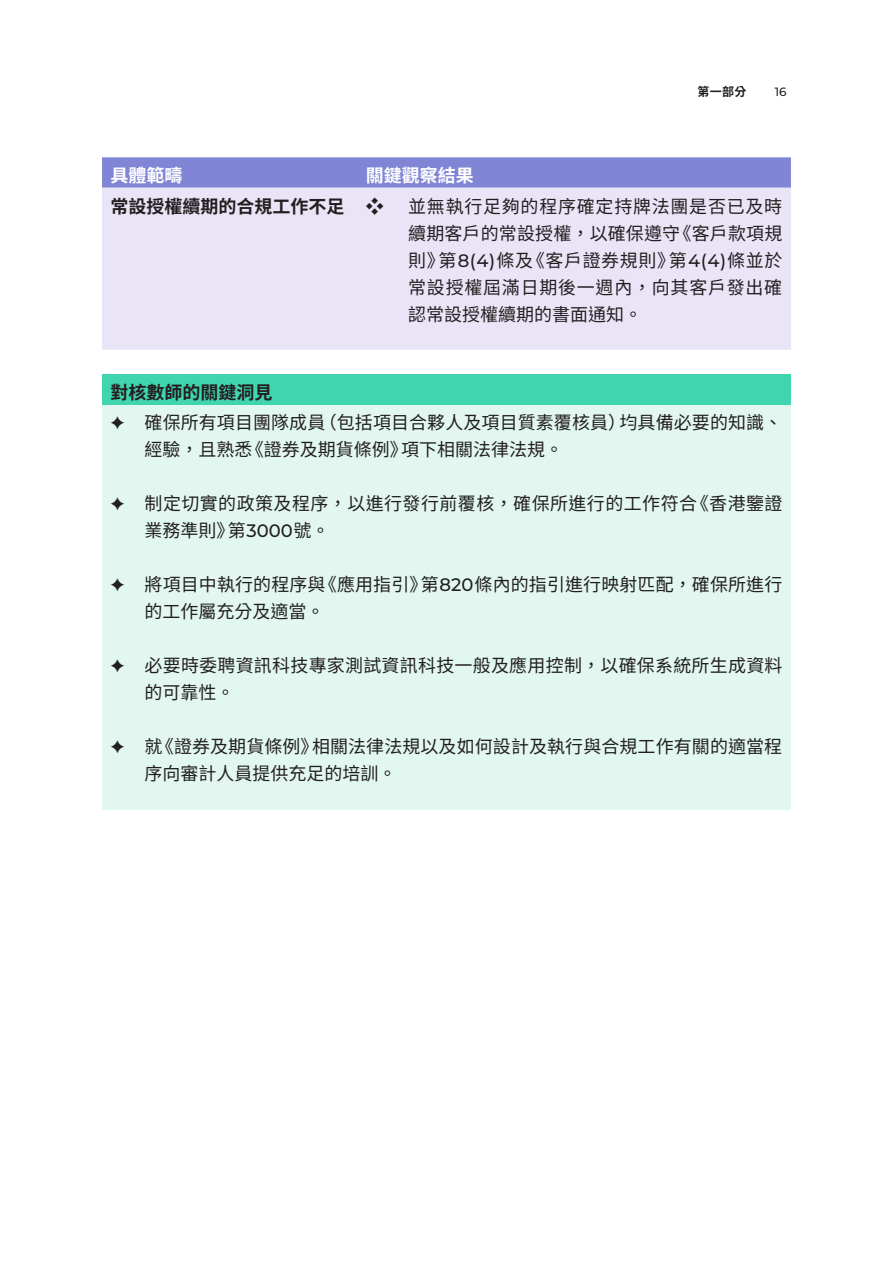
<style>
.page{position:relative;width:893px;height:1263px;background:#fff}
.page>*{position:absolute;margin:0;border:0;box-sizing:border-box;transform-origin:0 0}
.t1{font:18px/27px "Noto Sans CJ Ktc";letter-spacing:.005em;color:#231f20}
.t2{font:18px/27px "Noto Sans CJ Ktc";letter-spacing:.04em;color:#231f20}
.t3{font:18px "Noto Sans CJ Ktc";letter-spacing:.025em;color:#231f20}
.t4{font:700 18px "Noto Sans CJ Ktc";color:#231f20}
.t5{font:500 18px "Montserrat";color:#231f20}
.t6{font:700 18px "Noto Sans CJ Ktc";color:#fff}
.t7{font:700 12px "Noto Sans CJ Ktc";color:#231f20}
.t8{font:500 12px "Montserrat";color:#231f20}
.s1{font-family:"Montserrat";font-weight:500}
.s2{font-family:"Noto Sans CJ Ktc";font-weight:400}
</style>
<div class="page">
<div style="left:102px;top:157px;width:689px;height:31px;background:#8085d6"></div>
<div style="left:102px;top:188px;width:689px;height:162px;background:#e9e5f7"></div>
<div style="left:102px;top:375px;width:689px;height:30px;background:#40d4af"></div>
<div style="left:102px;top:405px;width:689px;height:404px;background:#e1f7ef"></div>
<p class="t7" style="left:697px;top:85px;width:51px">第一部分</p>
<p class="t8" style="left:775px;top:84px;width:13px">16</p>
<p class="t6" style="left:111px;top:165px;width:73px">具體範疇</p>
<p class="t4" style="left:111px;top:196px;width:236px">常設授權續期的合規工作不足</p>
<p class="t6" style="left:366px;top:165px;width:109px">關鍵觀察結果</p>
<p class="t1" style="left:366px;top:193px;width:19px">❖</p>
<p class="t2" style="left:408px;top:193px;width:376px">並無執行足夠的程序確定持牌法團是否已及時</p>
<p class="t1" style="left:674px;top:220px;width:110px">《客戶款項規</p>
<p class="t1" style="left:669px;top:220px;width:115px;text-indent:-261px">續期客戶的常設授權，以確保遵守<br>第<span class="s1">4 4( )</span>條並於</p>
<p class="t2" style="left:408px;top:247px;width:376px">則》<br>常設授權屆滿日期後一週內，向其客戶發出確認常設授權續期的書面通知。</p>
<p class="t1" style="left:527px;top:247px;width:150px">《客戶證券規則》</p>
<p class="t5" style="left:439px;top:248px;width:96px"><span class="s2">第</span>8 4( )<span class="s2">條及</span></p>
<p class="t4" style="left:111px;top:383px;width:164px">對核數師的關鍵洞見</p>
<p class="t1" style="left:319px;top:409px;width:309px">（包括項目合夥人及項目質素覆核員）</p>
<p class="t1" style="left:620px;top:409px;width:164px">均具備必要的知識、</p>
<p class="t1" style="left:145px;top:409px;width:182px">確保所有項目團隊成員</p>
<p class="t1" style="left:246px;top:436px;width:163px">《證券及期貨條例》</p>
<p class="t1" style="left:145px;top:436px;width:109px">經驗，且熟悉</p>
<p class="t1" style="left:401px;top:436px;width:163px">項下相關法律法規。</p>
<p class="t1" style="left:691px;top:490px;width:93px">《香港鑒證</p>
<p class="t3" style="left:145px;top:493px;width:554px">制定切實的政策及程序，以進行發行前覆核，確保所進行的工作符合</p>
<p class="t5" style="left:228px;top:519px;width:103px"><span class="s2">第</span>3000<span class="s2">號。</span></p>
<p class="t1" style="left:145px;top:517px;width:91px">業務準則》</p>
<p class="t1" style="left:319px;top:571px;width:110px">《應用指引》</p>
<p class="t1" style="left:421px;top:571px;width:363px">第<span class="s1">820</span>條內的指引進行映射匹配，確保所進行</p>
<p class="t1" style="left:145px;top:571px;width:182px">將項目中執行的程序與</p>
<p class="t1" style="left:145px;top:598px;width:181px">的工作屬充分及適當。</p>
<p class="t1" style="left:145px;top:652px;width:639px">必要時委聘資訊科技專家測試資訊科技一般及應用控制，以確保系統所生成資料</p>
<p class="t1" style="left:145px;top:679px;width:91px">的可靠性。</p>
<p class="t1" style="left:312px;top:733px;width:472px">相關法律法規以及如何設計及執行與合規工作有關的適當程</p>
<p class="t1" style="left:156px;top:733px;width:164px">《證券及期貨條例》</p>
<p class="t1" style="left:145px;top:733px;width:19px">就</p>
<p class="t1" style="left:145px;top:760px;width:253px">序向審計人員提供充足的培訓。</p>
</div>
